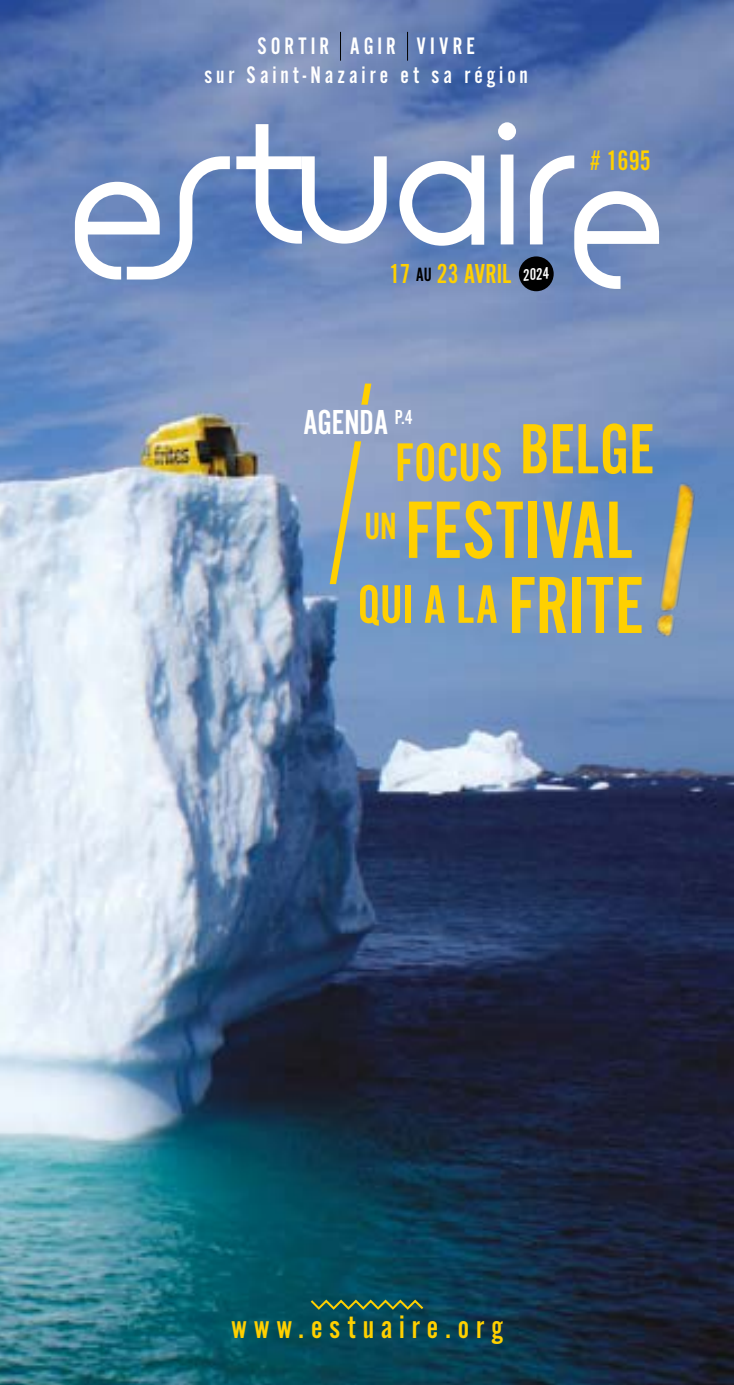
<style>
.page{position:relative;width:734px;height:1385px;background:#fff}
.page>*{position:absolute;margin:0;border:0;box-sizing:border-box;transform-origin:0 0}
.t1{font:84.38px "Alternate Got No 2 D";letter-spacing:.005em;color:#ffd000}
.t2{font:83.92px "Alternate Got No 2 D";letter-spacing:.01em;color:#ffd000}
.t3{font:56.25px "Alternate Got No 2 D";color:#ffd000}
.t4{font:39.38px "Alternate Got No 2 D";color:#ffd000}
.t5{font:36px "Alternate Got No 2 D";color:#fff}
.t6{font:33.75px "Alternate Got No 2 D";letter-spacing:.2em;color:#ffd000}
.t7{font:29.25px "Alternate Got No 2 D";color:#ffd000}
.t8{font:28.57px "Alternate Got No 2 D";color:#ffd000}
.t9{font:24.75px/29.7px "Alternate Got No 2 D";letter-spacing:.16em;color:#fff;text-align:center}
.t10{font:17.1px "Alternate Got No 2 D";color:#fff}
.s1{font-size:20.03px;color:#000}
.s2{font-size:73.58px}
</style>
<div class="page">
<img style="left:0;top:0;width:733px;height:1384px">
<svg style="left:340px;top:32px;width:1px;height:29px"></svg>
<svg style="left:407px;top:32px;width:1px;height:29px"></svg>
<div style="left:519px;top:256px;width:34px;height:35px;background:#000;border-radius:50%"></div>
<svg style="left:308px;top:1297px;width:117px;height:13px;background:#38674a"></svg>
<svg style="left:361px;top:383px;width:10px;height:21px"></svg>
<svg style="left:329px;top:441px;width:32px;height:143px;background:#9ca7a0"></svg>
<img style="left:642px;top:463px;width:72px;height:175px">
<svg style="left:75px;top:156px;width:155px;height:123px"></svg>
<svg style="left:236px;top:124px;width:150px;height:119px"></svg>
<svg style="left:498px;top:122px;width:18px;height:122px"></svg>
<svg style="left:530px;top:155px;width:129px;height:134px"></svg>
<svg style="left:399px;top:155px;width:85px;height:91px"></svg>
<p class="t9" style="left:204px;top:31px;width:325px">SORTIR AGIR VIVRE<br>sur Saint-Nazaire et sa région</p>
<p class="t8" style="left:389px;top:259px;width:124px">17 <span class="s1">AU</span> 23 AVRIL</p>
<p class="t10" style="left:522px;top:266px;width:28px;rotate:-5deg">2024</p>
<p class="t7" style="left:589px;top:145px;width:63px"># 1695</p>
<h3 class="t5" style="left:303px;top:403px;width:111px">AGENDA <sup>P.4</sup></h3>
<h3 class="t3" style="left:395px;top:432px;width:261px">FOCUS <span class="s2">BELGE</span></h3>
<h3 class="t4" style="left:364px;top:505px;width:34px">UN</h3>
<h1 class="t1" style="left:405px;top:485px;width:229px">FESTIVAL</h1>
<h3 class="t3" style="left:357px;top:574px;width:142px">QUI A LA</h3>
<h2 class="t2" style="left:508px;top:560px;width:137px">FRITE</h2>
<h3 class="t6" style="left:231px;top:1308px;width:273px">www.estuaire.org</h3>
</div>
